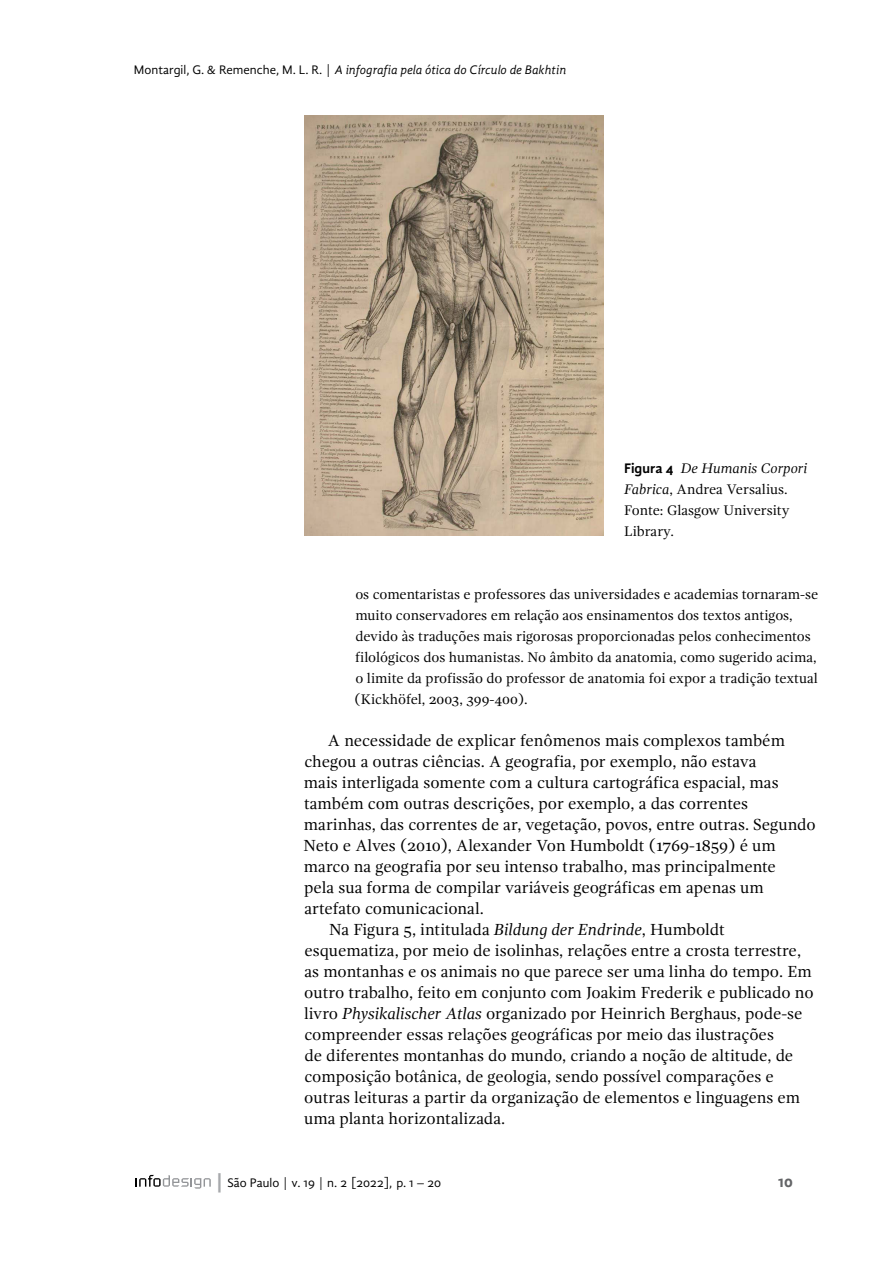
<style>
.page{position:relative;width:893px;height:1263px;background:#fff}
.page>*{position:absolute;margin:0;border:0;box-sizing:border-box;transform-origin:0 0}
.t1{font:16.5px "Gandhi Serif";color:#000}
.t2{font:700 16.5px "Gandhi Sans";color:#636466}
.t3{font:14.25px/21px "Gandhi Serif";letter-spacing:-.005em;color:#000}
.t4{font:italic 12.75px "Gandhi Sans";color:#000}
.t5{font:12.75px "Gandhi Sans";color:#000}
.s1{font-family:"Gandhi Sans Regular 2";font-style:normal}
.s2{font-family:"Gandhi Sans";font-weight:700}
.s3{font-style:italic}
.s4{font-size:19.2px;color:#a7a9ac}
</style>
<div class="page">
<svg style="left:136px;top:1175px;width:75px;height:13px"></svg>
<img style="left:304px;top:116px;width:299px;height:420px">
<p class="t4" style="left:134px;top:62px;width:434px"><span class="s1">Montargil, G. &amp; Remenche, M. L. R. |</span> A infografia pela ótica do Círculo de Bakhtin</p>
<p class="t3" style="left:624px;top:457px;width:185px"><span class="s2">Figura 4</span> <span class="s3">De Humanis Corpori<br>Fabrica</span>, Andrea Versalius.<br>Fonte: Glasgow University<br>Library.</p>
<p class="t3" style="left:354px;top:583px;width:465px">os comentaristas e professores das universidades e academias tornaram-se muito conservadores em relação aos ensinamentos dos textos antigos, devido às traduções mais rigorosas proporcionadas pelos conhecimentos filológicos dos humanistas. No âmbito da anatomia, como sugerido acima, o limite da profissão do professor de anatomia foi expor a tradição textual (Kickhöfel, 2003, 399-400).</p>
<p class="t1" style="left:328px;top:731px;width:459px">A necessidade de explicar fenômenos mais complexos também</p>
<p class="t1" style="left:304px;top:752px;width:453px">chegou a outras ciências. A geografia, por exemplo, não estava</p>
<p class="t1" style="left:304px;top:773px;width:476px">mais interligada somente com a cultura cartográfica espacial, mas</p>
<p class="t1" style="left:304px;top:794px;width:445px">também com outras descrições, por exemplo, a das correntes</p>
<p class="t1" style="left:304px;top:815px;width:513px">marinhas, das correntes de ar, vegetação, povos, entre outras. Segundo</p>
<p class="t1" style="left:304px;top:836px;width:474px">Neto e Alves (2010), Alexander Von Humboldt (1769-1859) é um</p>
<p class="t1" style="left:304px;top:857px;width:474px">marco na geografia por seu intenso trabalho, mas principalmente</p>
<p class="t1" style="left:304px;top:878px;width:461px">pela sua forma de compilar variáveis geográficas em apenas um</p>
<p class="t1" style="left:304px;top:899px;width:181px">artefato comunicacional.</p>
<p class="t1" style="left:329px;top:920px;width:397px">Na Figura 5, intitulada <span class="s3">Bildung der Endrinde</span>, Humboldt</p>
<p class="t1" style="left:304px;top:941px;width:498px">esquematiza, por meio de isolinhas, relações entre a crosta terrestre,</p>
<p class="t1" style="left:304px;top:962px;width:509px">as montanhas e os animais no que parece ser uma linha do tempo. Em</p>
<p class="t1" style="left:304px;top:983px;width:511px">outro trabalho, feito em conjunto com Joakim Frederik e publicado no</p>
<p class="t1" style="left:304px;top:1004px;width:500px">livro <span class="s3">Physikalischer Atlas</span> organizado por Heinrich Berghaus, pode-se</p>
<p class="t1" style="left:304px;top:1025px;width:471px">compreender essas relações geográficas por meio das ilustrações</p>
<p class="t1" style="left:304px;top:1046px;width:490px">de diferentes montanhas do mundo, criando a noção de altitude, de</p>
<p class="t1" style="left:304px;top:1067px;width:471px">composição botânica, de geologia, sendo possível comparações e</p>
<p class="t1" style="left:304px;top:1088px;width:497px">outras leituras a partir da organização de elementos e linguagens em</p>
<p class="t1" style="left:304px;top:1109px;width:203px">uma planta horizontalizada.</p>
<p class="t5" style="left:214px;top:1175px;width:229px"><span class="s4">|</span>São Paulo | v. 19 | n. 2 [2022], p. 1 – 20</p>
<p class="t2" style="left:778px;top:1171px;width:16px">10</p>
</div>
